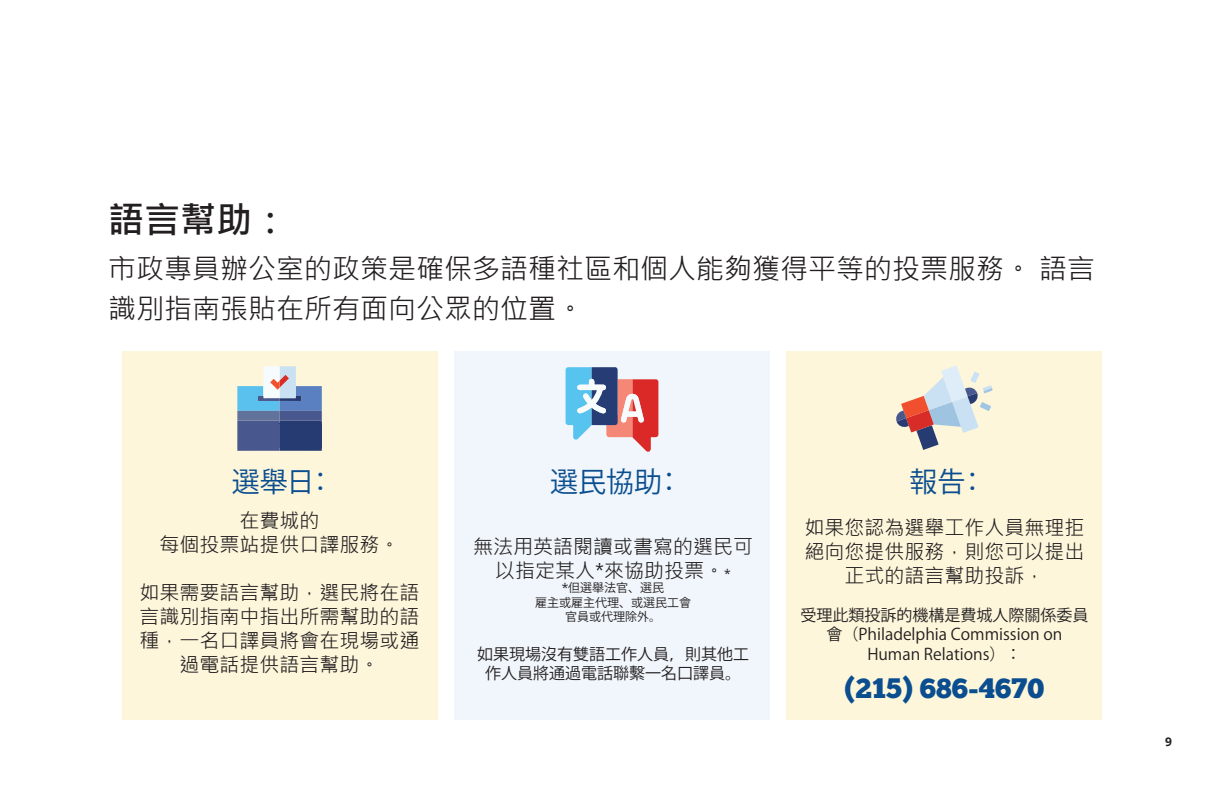
<style>
.page{position:relative;width:1224px;height:792px;background:#fff}
.page>*{position:absolute;margin:0;border:0;box-sizing:border-box;transform-origin:0 0}
.t1{font:700 36px "Microsoft Jheng Hei";color:#231f20}
.t2{font:28px/40px "Microsoft Jheng Hei";color:#231f20}
.t3{font:28px "Chunk Five Ex";color:#0b4e90}
.t4{font:28px "Koz Go Pr 6 N";color:#0b4e90}
.t5{font:20px/24px "Microsoft Jheng Hei UI Regular";color:#231f20;text-align:center}
.t6{font:16px/19.2px "Koz Go Pr 6 N";color:#231f20;text-align:center}
.t7{font:12px/14.4px "Koz Go Pr 6 N";color:#231f20;text-align:center}
.t8{font:700 12px "Open Sans";color:#231f20}
.s1{font-family:"Open Sans";font-size:12px}
.s2{font-family:"Open Sans"}
</style>
<div class="page">
<div style="left:122px;top:351px;width:315px;height:369px;background:#fdf6db"></div>
<div style="left:454px;top:351px;width:316px;height:369px;background:#f0f6fb"></div>
<div style="left:787px;top:351px;width:315px;height:369px;background:#fdf6db"></div>
<svg style="left:566px;top:367px;width:92px;height:85px"></svg>
<svg style="left:237px;top:366px;width:85px;height:85px"></svg>
<div style="left:280px;top:423px;width:42px;height:25px;background:#273b73"></div>
<div style="left:244px;top:424px;width:36px;height:24px;background:#48578d"></div>
<svg style="left:896px;top:366px;width:97px;height:84px"></svg>
<h1 class="t1" style="left:108px;top:197px;width:181px">語言幫助：</h1>
<h2 class="t2" style="left:108px;top:249px;width:988px">市政專員辦公室的政策是確保多語種社區和個人能夠獲得平等的投票服務。 語言識別指南張貼在所有面向公眾的位置。</h2>
<h2 class="t4" style="left:232px;top:466px;width:104px">選舉日：</h2>
<p class="t5" style="left:160px;top:508px;width:241px">在費城的<br>每個投票站提供口譯服務。</p>
<p class="t5" style="left:140px;top:580px;width:281px">如果需要語言幫助，選民將在語言識別指南中指出所需幫助的語種，一名口譯員將會在現場或通過電話提供語言幫助。</p>
<h2 class="t4" style="left:550px;top:466px;width:134px">選民協助：</h2>
<p class="t5" style="left:473px;top:535px;width:281px">無法用英語閱讀或書寫的選民可以指定某人*來協助投票。<span class="s1">*</span></p>
<p class="t7" style="left:535px;top:581px;width:157px"><span class="s2">*</span>但選舉法官、選民<br>雇主或雇主代理、或選民工會官員或代理除外。</p>
<p class="t6" style="left:477px;top:645px;width:273px">如果現場沒有雙語工作人員，則其他工作人員將通過電話聯繫一名口譯員。</p>
<h2 class="t4" style="left:909px;top:466px;width:78px">報告：</h2>
<p class="t5" style="left:804px;top:516px;width:282px">如果您認為選舉工作人員無理拒絕向您提供服務，則您可以提出正式的語言幫助投訴，</p>
<p class="t6" style="left:800px;top:606px;width:290px">受理此類投訴的機構是費城人際關係委員會（Philadelphia Commission on<br>Human Relations）：</p>
<h2 class="t3" style="left:845px;top:667px;width:201px">(215) 686-4670</h2>
<p class="t8" style="left:1165px;top:733px;width:8px">9</p>
</div>
